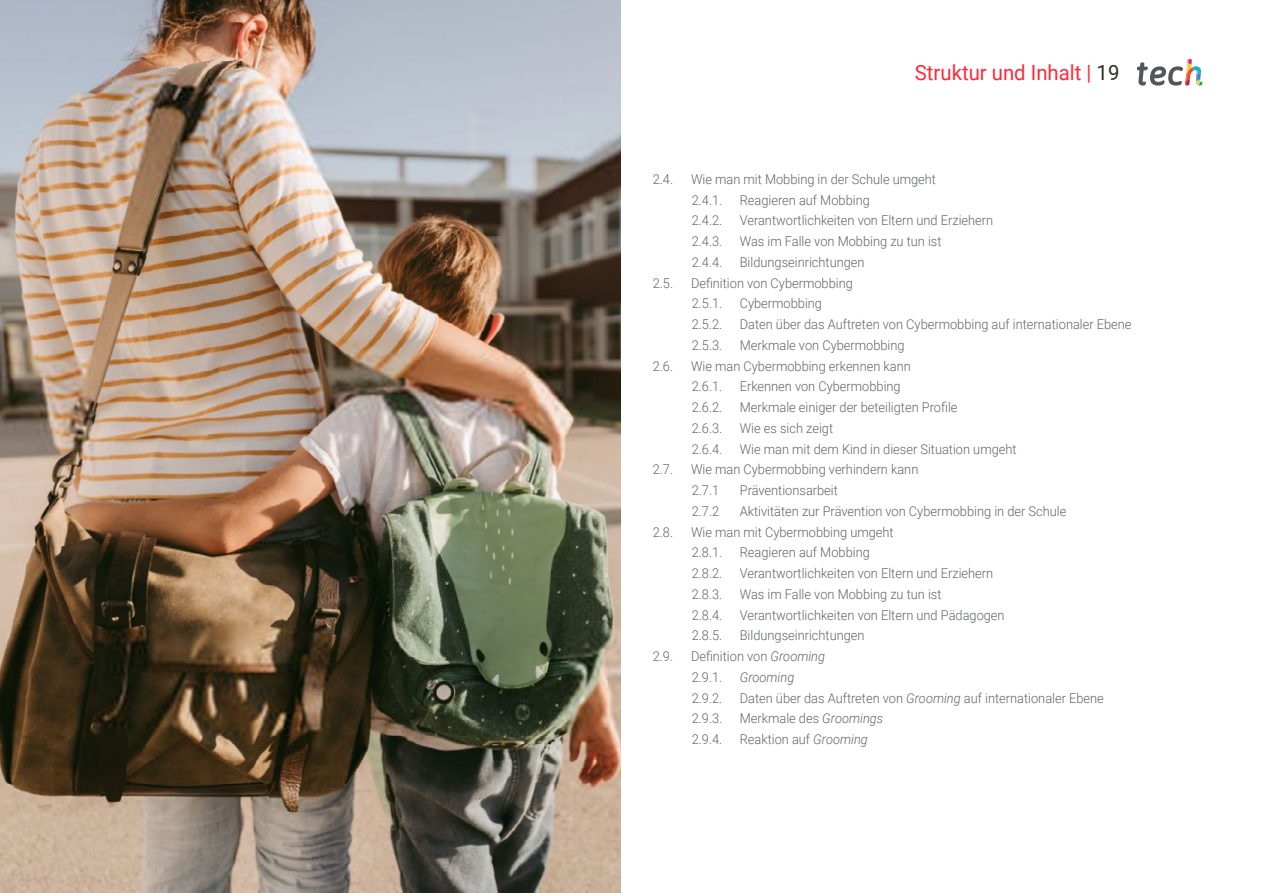
<style>
.page{position:relative;width:1263px;height:893px;background:#fff}
.page>*{position:absolute;margin:0;border:0;box-sizing:border-box;transform-origin:0 0}
.t1{font:21px "Roboto";color:#ff293a}
.t2{font:300 13.5px/20.7px "Roboto";color:#61646a;scale:.95 1}
.t3{font:italic 300 13.5px "Roboto";color:#61646a;scale:.95 1}
.s1{color:#312e20}
.s2{font-style:italic}
</style>
<div class="page">
<svg style="left:1137px;top:59px;width:65px;height:27px"></svg>
<img style="left:0;top:0;width:621px;height:893px">
<h1 class="t1" style="left:915px;top:57px;width:206px">Struktur und Inhalt | <span class="s1">19</span></h1>
<p class="t2" style="left:653px;top:168px;width:23px">2.4.</p>
<p class="t2" style="left:691px;top:168px;width:259px">Wie man mit Mobbing in der Schule umgeht<br>2.4.1.</p>
<p class="t2" style="left:740px;top:189px;width:138px">Reagieren auf Mobbing</p>
<p class="t2" style="left:692px;top:210px;width:34px">2.4.2.</p>
<p class="t2" style="left:740px;top:210px;width:268px">Verantwortlichkeiten von Eltern und Erziehern</p>
<p class="t2" style="left:692px;top:230px;width:34px">2.4.3.</p>
<p class="t2" style="left:740px;top:230px;width:214px">Was im Falle von Mobbing zu tun ist</p>
<p class="t2" style="left:692px;top:251px;width:34px">2.4.4.</p>
<p class="t2" style="left:740px;top:251px;width:133px">Bildungseinrichtungen</p>
<p class="t2" style="left:653px;top:272px;width:23px">2.5.</p>
<p class="t2" style="left:691px;top:272px;width:172px">Definition von Cybermobbing<br>2.5.1.</p>
<p class="t2" style="left:740px;top:293px;width:88px">Cybermobbing</p>
<p class="t2" style="left:692px;top:313px;width:34px">2.5.2.</p>
<p class="t2" style="left:740px;top:313px;width:414px">Daten über das Auftreten von Cybermobbing auf internationaler Ebene</p>
<p class="t2" style="left:692px;top:334px;width:34px">2.5.3.</p>
<p class="t2" style="left:740px;top:334px;width:175px">Merkmale von Cybermobbing</p>
<p class="t2" style="left:653px;top:355px;width:23px">2.6.</p>
<p class="t2" style="left:691px;top:355px;width:233px">Wie man Cybermobbing erkennen kann<br>2.6.1.</p>
<p class="t2" style="left:740px;top:376px;width:171px">Erkennen von Cybermobbing</p>
<p class="t2" style="left:692px;top:396px;width:34px">2.6.2.</p>
<p class="t2" style="left:740px;top:396px;width:231px">Merkmale einiger der beteiligten Profile</p>
<p class="t2" style="left:692px;top:417px;width:34px">2.6.3.</p>
<p class="t2" style="left:740px;top:417px;width:100px">Wie es sich zeigt</p>
<p class="t2" style="left:692px;top:438px;width:34px">2.6.4.</p>
<p class="t2" style="left:740px;top:438px;width:293px">Wie man mit dem Kind in dieser Situation umgeht</p>
<p class="t2" style="left:653px;top:459px;width:23px">2.7.</p>
<p class="t2" style="left:691px;top:459px;width:241px">Wie man Cybermobbing verhindern kann<br>2.7.1</p>
<p class="t2" style="left:740px;top:479px;width:105px">Präventionsarbeit</p>
<p class="t2" style="left:692px;top:500px;width:30px">2.7.2</p>
<p class="t2" style="left:740px;top:500px;width:345px">Aktivitäten zur Prävention von Cybermobbing in der Schule</p>
<p class="t2" style="left:653px;top:521px;width:23px">2.8.</p>
<p class="t2" style="left:691px;top:521px;width:215px">Wie man mit Cybermobbing umgeht<br>2.8.1.</p>
<p class="t2" style="left:740px;top:542px;width:138px">Reagieren auf Mobbing</p>
<p class="t2" style="left:692px;top:562px;width:34px">2.8.2.</p>
<p class="t2" style="left:740px;top:562px;width:268px">Verantwortlichkeiten von Eltern und Erziehern</p>
<p class="t2" style="left:692px;top:583px;width:34px">2.8.3.</p>
<p class="t2" style="left:740px;top:583px;width:214px">Was im Falle von Mobbing zu tun ist</p>
<p class="t2" style="left:692px;top:604px;width:34px">2.8.4.</p>
<p class="t2" style="left:740px;top:604px;width:280px">Verantwortlichkeiten von Eltern und Pädagogen</p>
<p class="t2" style="left:692px;top:625px;width:34px">2.8.5.</p>
<p class="t2" style="left:740px;top:625px;width:133px">Bildungseinrichtungen</p>
<p class="t2" style="left:653px;top:645px;width:23px">2.9.</p>
<p class="t2" style="left:691px;top:645px;width:143px">Definition von <span class="s2">Grooming<br></span>2.9.1.</p>
<p class="t3" style="left:740px;top:668px;width:59px">Grooming</p>
<p class="t2" style="left:692px;top:687px;width:34px">2.9.2.</p>
<p class="t2" style="left:740px;top:687px;width:385px">Daten über das Auftreten von <span class="s2">Grooming</span> auf internationaler Ebene</p>
<p class="t2" style="left:692px;top:708px;width:34px">2.9.3.</p>
<p class="t2" style="left:740px;top:708px;width:153px">Merkmale des <span class="s2">Groomings</span></p>
<p class="t2" style="left:692px;top:728px;width:34px">2.9.4.</p>
<p class="t2" style="left:740px;top:728px;width:136px">Reaktion auf <span class="s2">Grooming</span></p>
</div>
